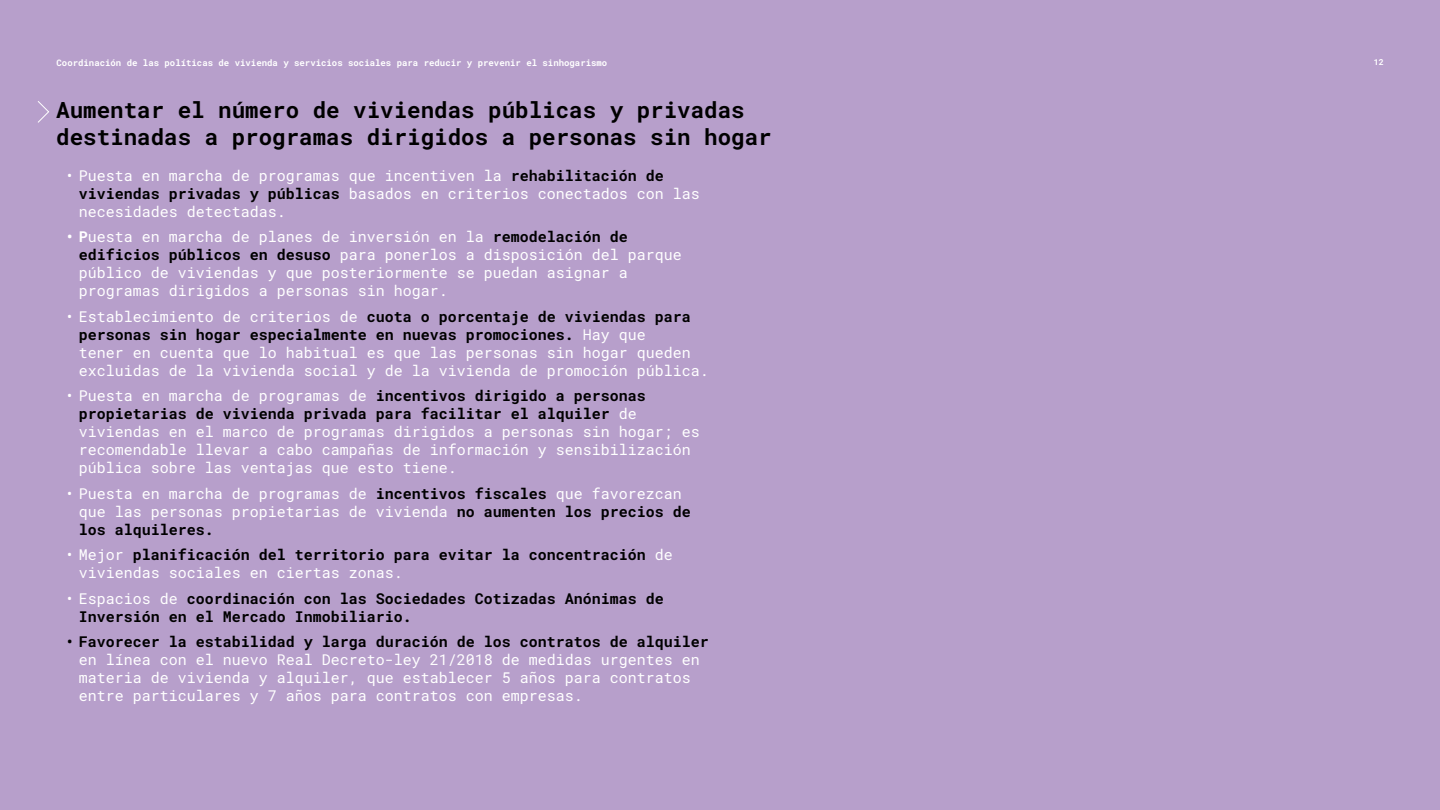
<style>
.page{position:relative;width:1440px;height:810px;background:#b79fcb}
.page>*{position:absolute;margin:0;border:0;box-sizing:border-box;transform-origin:0 0}
.t1{font:700 22.5px/27px "Roboto Mono";color:#000}
.t2{font:15px/18px "Roboto Mono";color:#fff}
.t3{font:700 15px/18px "Roboto Mono";color:#000}
.t4{font:700 9px "Roboto Mono";color:#fff}
.t5{font:700 8.25px "Roboto Mono";color:#fff}
.s1{font-weight:700;color:#000}
.s2{font-weight:700}
.s3{font-weight:400;color:#fff}
</style>
<div class="page">
<svg style="left:37px;top:101px;width:12px;height:22px"></svg>
<p class="t4" style="left:57px;top:56px;width:552px">Coordinación de las políticas de vivienda y servicios sociales para reducir y prevenir el sinhogarismo</p>
<p class="t5" style="left:1374px;top:56px;width:11px">12</p>
<h1 class="t1" style="left:56px;top:96px;width:717px">Aumentar el número de viviendas públicas y privadas destinadas a programas dirigidos a personas sin hogar</h1>
<p class="t2" style="left:79px;top:166px;width:623px;text-indent:-13px">• Puesta en marcha de programas que incentiven la <span class="s1">rehabilitación de viviendas privadas y públicas</span> basados en criterios conectados con las necesidades detectadas.</p>
<p class="t2" style="left:79px;top:227px;width:605px;text-indent:-14px"><span class="s2">• P</span>uesta en marcha de planes de inversión en la <span class="s1">remodelación de edificios públicos en desuso</span> para ponerlos a disposición del parque público de viviendas y que posteriormente se puedan asignar a programas dirigidos a personas sin hogar.</p>
<p class="t2" style="left:79px;top:307px;width:631px;text-indent:-13px">• Establecimiento de criterios de <span class="s1">cuota o porcentaje de viviendas para personas sin hogar especialmente en nuevas promociones.</span> Hay que<br>tener en cuenta que lo habitual es que las personas sin hogar queden excluidas de la vivienda social y de la vivienda de promoción pública.</p>
<p class="t2" style="left:79px;top:386px;width:622px;text-indent:-14px">• Puesta en marcha de programas de <span class="s1">incentivos dirigido a personas propietarias de vivienda privada para facilitar el alquiler</span> de viviendas en el marco de programas dirigidos a personas sin hogar; es recomendable llevar a cabo campañas de información y sensibilización pública sobre las ventajas que esto tiene.</p>
<p class="t2" style="left:79px;top:484px;width:614px;text-indent:-13px">• Puesta en marcha de programas de <span class="s1">incentivos fiscales</span> que favorezcan que las personas propietarias de vivienda <span class="s1">no aumenten los precios de los alquileres.</span></p>
<p class="t3" style="left:79px;top:545px;width:596px;text-indent:-13px"><span class="s3">• Mejor</span> planificación del territorio para evitar la concentración <span class="s3">de viviendas sociales en ciertas zonas.</span></p>
<p class="t3" style="left:79px;top:589px;width:587px;text-indent:-14px"><span class="s3">• Espacios de</span> coordinación con las Sociedades Cotizadas Anónimas de<br>Inversión en el Mercado Inmobiliario.</p>
<p class="t3" style="left:65px;top:632px;width:645px">• Favorecer la estabilidad y larga duración de los contratos de alquiler</p>
<p class="t2" style="left:79px;top:650px;width:622px">en línea con el nuevo Real Decreto-ley 21/2018 de medidas urgentes en materia de vivienda y alquiler, que establecer 5 años para contratos entre particulares y 7 años para contratos con empresas.</p>
</div>
